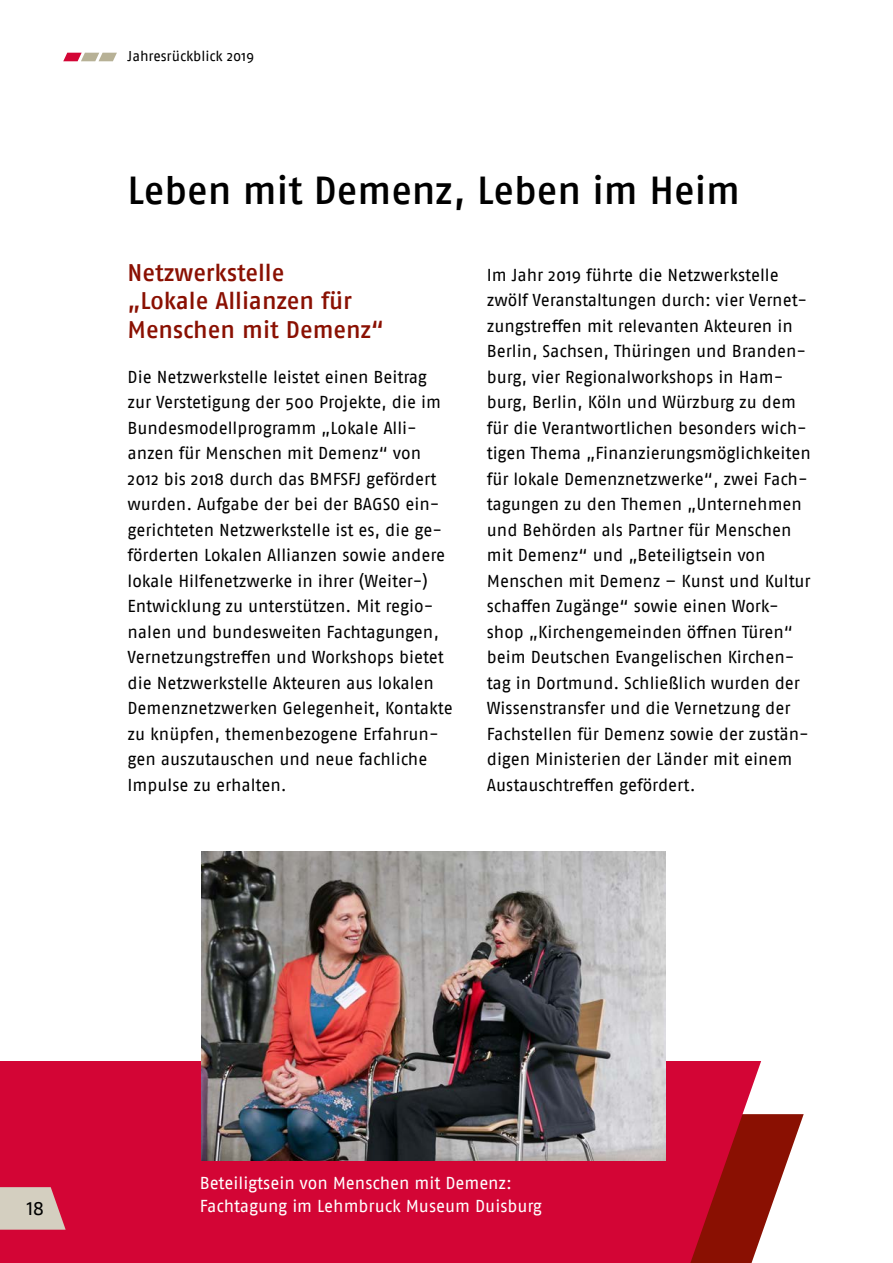
<style>
.page{position:relative;width:893px;height:1263px;background:#fff}
.page>*{position:absolute;margin:0;border:0;box-sizing:border-box;transform-origin:0 0}
.t1{font:500 39px "Fago Pro";letter-spacing:-.005em;color:#000}
.t2{font:500 24px/28.5px "Fago Pro";letter-spacing:-.005em;color:#8a1002}
.t3{font:19.5px "Fago Pro";color:#000}
.t4{font:17.25px/25.5px "Fago Pro";letter-spacing:-.005em;color:#000}
.t5{font:17.25px/22.5px "Fago Pro";letter-spacing:-.005em;color:#fff}
.t6{font:14.25px "Fago Pro";color:#000}
</style>
<div class="page">
<svg style="left:63px;top:53px;width:54px;height:8px"></svg>
<svg style="left:761px;top:1114px;width:43px;height:122px"></svg>
<svg style="left:0;top:1061px;width:761px;height:202px;background:#ce0733"></svg>
<svg style="left:0;top:1187px;width:66px;height:43px;background:#d3b5ae"></svg>
<img style="left:202px;top:851px;width:464px;height:309px">
<p class="t6" style="left:128px;top:48px;width:128px">Jahresrückblick 2019</p>
<h2 class="t1" style="left:128px;top:167px;width:614px">Leben mit Demenz, Leben im Heim</h2>
<h3 class="t2" style="left:128px;top:258px;width:258px">Netzwerkstelle<br>„Lokale Allianzen für<br>Menschen mit Demenz“</h3>
<p class="t4" style="left:128px;top:364px;width:327px">Die Netzwerkstelle leistet einen Beitrag zur Verstetigung der 500 Projekte, die im Bundesmodellprogramm „Lokale Alli&shy;anzen für Menschen mit Demenz“ von 2012 bis 2018 durch das BMFSFJ gefördert wurden. Aufgabe der bei der BAGSO ein&shy;gerichteten Netzwerkstelle ist es, die ge&shy;förderten Lokalen Allianzen sowie andere lokale Hilfenetzwerke in ihrer (Weiter-)<br>Entwicklung zu unterstützen. Mit regio&shy;nalen und bundesweiten Fachtagungen, Vernetzungstreffen und Workshops bietet die Netzwerkstelle Akteuren aus lokalen Demenznetzwerken Gelegenheit, Kontakte zu knüpfen, themenbezogene Erfahrun&shy;gen auszutauschen und neue fachliche Impulse zu erhalten.</p>
<p class="t4" style="left:487px;top:262px;width:325px">Im Jahr 2019 führte die Netzwerkstelle zwölf Veranstaltungen durch: vier Vernet&shy;zungstreffen mit relevanten Akteuren in Berlin, Sachsen, Thüringen und Branden&shy;burg, vier Regionalworkshops in Ham&shy;burg, Berlin, Köln und Würzburg zu dem für die Verantwortlichen besonders wich&shy;tigen Thema „Finanzierungsmöglichkeiten für lokale Demenznetzwerke“, zwei Fach&shy;tagungen zu den Themen „Unternehmen und Behörden als Partner für Menschen mit Demenz“ und „Beteiligtsein von Menschen mit Demenz – Kunst und Kultur schaffen Zugänge“ sowie einen Work&shy;shop „Kirchengemeinden öffnen Türen“ beim Deutschen Evangelischen Kirchen&shy;tag in Dortmund. Schließlich wurden der Wissenstransfer und die Vernetzung der Fachstellen für Demenz sowie der zustän&shy;digen Ministerien der Länder mit einem Austauschtreffen gefördert.</p>
<p class="t3" style="left:27px;top:1196px;width:19px">18</p>
<p class="t5" style="left:200px;top:1172px;width:344px">Beteiligtsein von Menschen mit Demenz:<br>Fachtagung im Lehmbruck Museum Duisburg</p>
</div>
